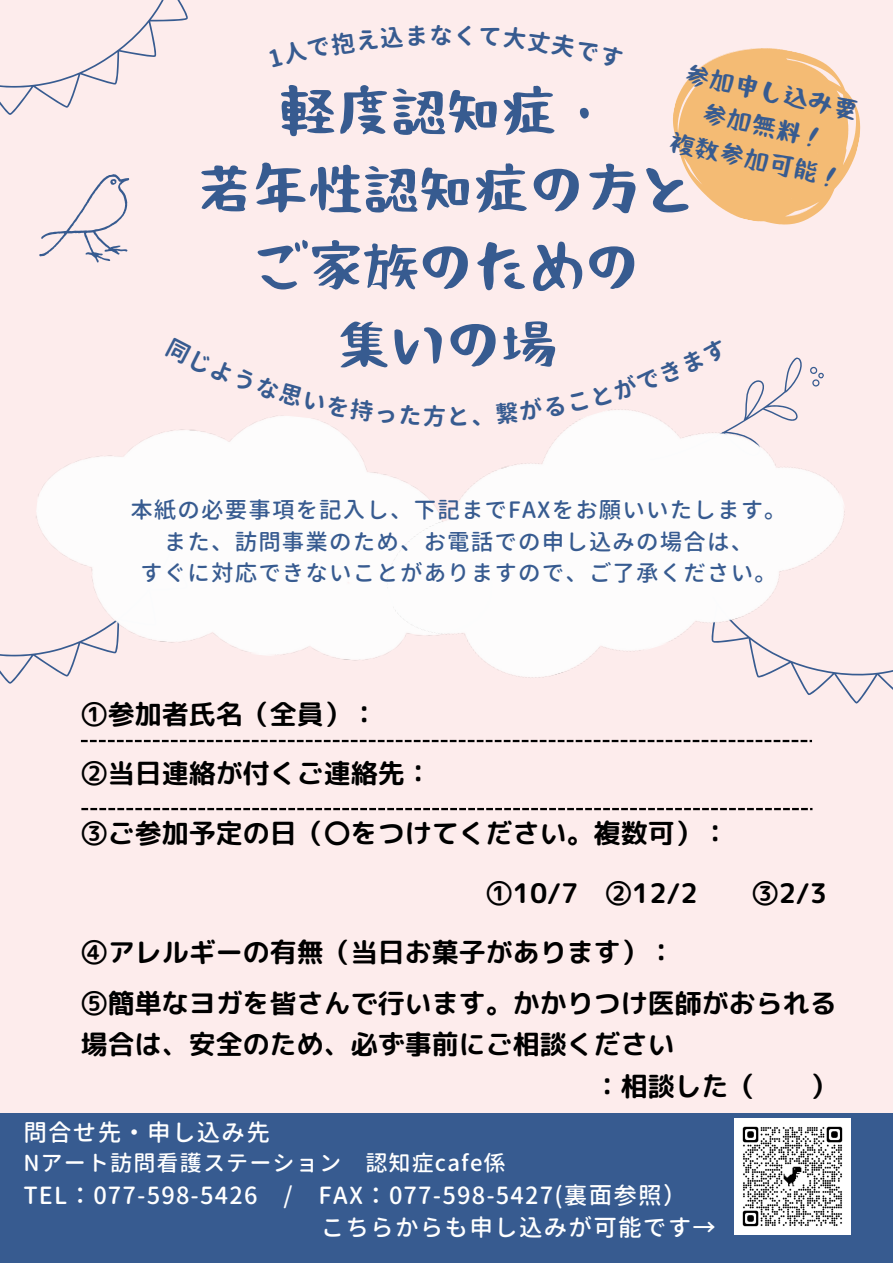
<style>
.page{position:relative;width:893px;height:1264px;background:#fff}
.page>*{position:absolute;margin:0;border:0;box-sizing:border-box;transform-origin:0 0}
.t1{font:700 55.5px "Otsutome font";color:#375b90}
.t2{font:27px/41.5px "rounded mplus 1 p bold";color:#000}
.t3{font:700 25.2px "Otsutome font";color:#375b90}
.t4{font:500 23.55px "Gen Jyuu Gothic";letter-spacing:.05em;color:#fff}
.t5{font:700 23.4px "Gen Jyuu Gothic";color:#375b90}
.t6{font:500 22.5px "Gen Jyuu Gothic";letter-spacing:.05em;color:#375b90}
.t7{font:500 22.05px "Gen Jyuu Gothic";letter-spacing:.05em;color:#fff}
</style>
<div class="page">
<div style="left:0;top:0;width:892px;height:1262px;background:#fdecec"></div>
<svg style="left:0;top:0;width:188px;height:115px"></svg>
<svg style="left:0;top:654px;width:24px;height:29px"></svg>
<svg style="left:689px;top:670px;width:203px;height:73px"></svg>
<svg style="left:39px;top:174px;width:91px;height:89px"></svg>
<svg style="left:673px;top:48px;width:188px;height:177px;fill:#f4bb74"></svg>
<svg style="left:786px;top:210px;width:20px;height:7px"></svg>
<svg style="left:700px;top:48px;width:68px;height:21px"></svg>
<img style="left:24px;top:426px;width:332px;height:251px">
<div style="left:0;top:1112px;width:892px;height:150px;background:#375b90"></div>
<img style="left:356px;top:448px;width:512px;height:270px">
<img style="left:734px;top:1118px;width:116px;height:116px">
<svg style="left:81px;top:740px;width:731px;height:2px"></svg>
<svg style="left:81px;top:808px;width:731px;height:2px"></svg>
<svg style="left:251px;top:416px;width:78px;height:10px"></svg>
<svg style="left:495px;top:357px;width:329px;height:152px"></svg>
<p class="t5" style="left:429px;top:19px;width:25px">な</p>
<p class="t3" style="left:687px;top:64px;width:178px;rotate:12deg">参加申し込み要</p>
<p class="t1" style="left:280px;top:90px;width:334px">軽度認知症・</p>
<p class="t1" style="left:197px;top:167px;width:501px">若年性認知症の方と</p>
<p class="t1" style="left:252px;top:245px;width:390px">ご家族のための</p>
<p class="t1" style="left:335px;top:323px;width:223px">集いの場</p>
<p class="t3" style="left:704px;top:103px;width:128px;rotate:12deg">参加無料！</p>
<p class="t3" style="left:672px;top:132px;width:178px;rotate:12deg">複数参加可能！</p>
<p class="t6" style="left:130px;top:494px;width:658px">本紙の必要事項を記入し、下記までFAXをお願いいたします。</p>
<p class="t6" style="left:164px;top:525px;width:591px">また、訪問事業のため、お電話での申し込みの場合は、</p>
<p class="t6" style="left:140px;top:557px;width:638px">すぐに対応できないことがありますので、ご了承ください。</p>
<p class="t2" style="left:81px;top:692px;width:298px">①参加者氏名（全員）：</p>
<p class="t2" style="left:81px;top:752px;width:352px">②当日連絡が付くご連絡先：</p>
<p class="t2" style="left:81px;top:812px;width:649px">③ご参加予定の日（〇をつけてください。複数可）：</p>
<p class="t2" style="left:486px;top:871px;width:213px">①10/7 ②12/2</p>
<p class="t2" style="left:751px;top:871px;width:77px">③2/3</p>
<p class="t2" style="left:81px;top:931px;width:595px">④アレルギーの有無（当日お菓子があります）：</p>
<p class="t2" style="left:81px;top:981px;width:757px">⑤簡単なヨガを皆さんで行います。かかりつけ医師がおられる場合は、安全のため、必ず事前にご相談ください</p>
<p class="t2" style="left:593px;top:1065px;width:163px">：相談した（</p>
<p class="t2" style="left:809px;top:1065px;width:28px">）</p>
<p class="t4" style="left:23px;top:1115px;width:248px">問合せ先・申し込み先</p>
<p class="t7" style="left:23px;top:1147px;width:484px">Nアート訪問看護ステーション 認知症cafe係</p>
<p class="t4" style="left:23px;top:1178px;width:664px">TEL：077-598-5426 / FAX：077-598-5427(裏面参照）</p>
<p class="t4" style="left:321px;top:1210px;width:397px">こちらからも申し込みが可能です→</p>
</div>
